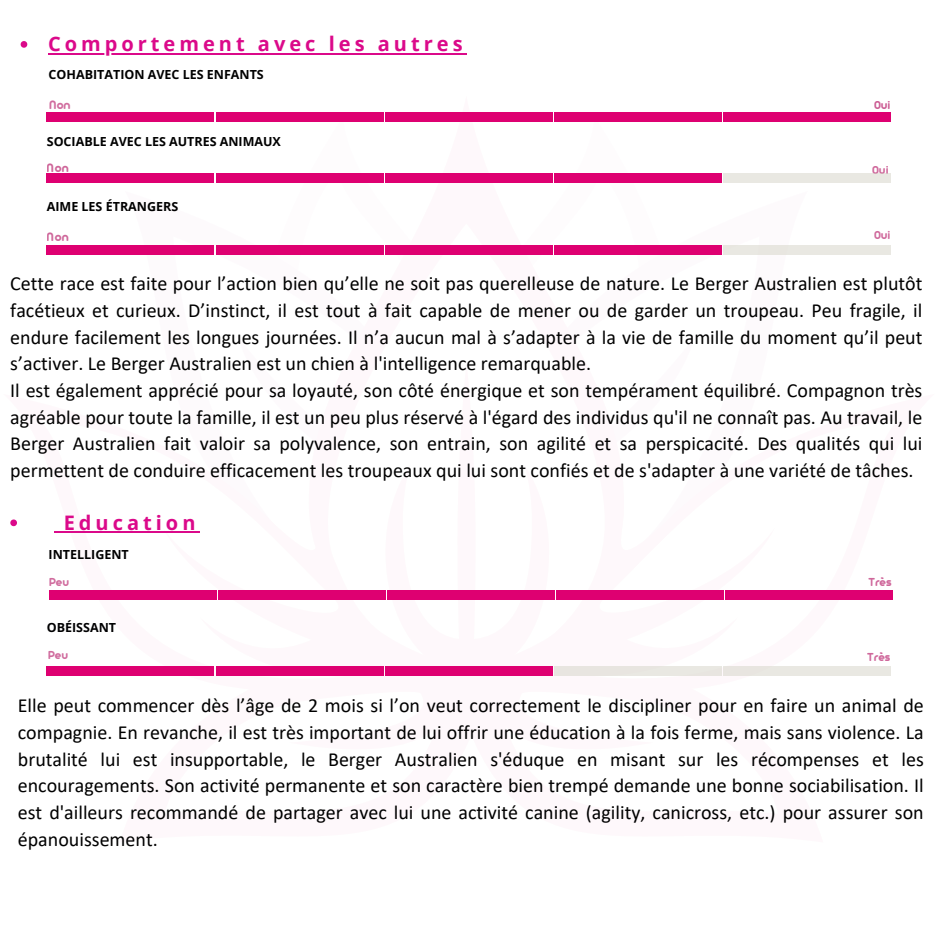
<style>
.page{position:relative;width:938px;height:938px;background:#fff}
.page>*{position:absolute;margin:0;border:0;box-sizing:border-box;transform-origin:0 0}
.t1{font:20px/26.8px "Calibri";color:#000}
.t2{font:700 20px "Open Sans";letter-spacing:.2em;color:#db098a}
.t3{font:700 13.25px "Arista Pro";color:#b71c69}
.t4{font:700 12.5px "Open Sans";color:#000}
.t5{font:700 12.5px "Arista Pro";color:#b71c69}
.t6{font:700 12.5px "Open Sans";color:#000002}
</style>
<div class="page">
<div style="left:457px;top:361px;width:18px;height:358px;background:#fef8fb;border-radius:50%"></div>
<svg style="left:119px;top:667px;width:329px;height:9px"></svg>
<svg style="left:448px;top:667px;width:375px;height:9px"></svg>
<svg style="left:21px;top:41px;width:6px;height:7px"></svg>
<hr style="left:48px;top:53px;width:418px;height:1px;background:#db098a">
<svg style="left:10px;top:519px;width:7px;height:7px"></svg>
<svg style="left:55px;top:531px;width:9px;height:2px"></svg>
<hr style="left:64px;top:531px;width:135px;height:2px;background:#db098a">
<div style="left:47px;top:112px;width:167px;height:10px;background:#de0071"></div>
<div style="left:216px;top:112px;width:167px;height:10px;background:#de0071"></div>
<div style="left:385px;top:112px;width:167px;height:10px;background:#de0071"></div>
<div style="left:554px;top:112px;width:167px;height:10px;background:#de0071"></div>
<div style="left:723px;top:112px;width:167px;height:10px;background:#de0071"></div>
<div style="left:47px;top:174px;width:167px;height:9px;background:#de0071"></div>
<div style="left:216px;top:174px;width:167px;height:9px;background:#de0071"></div>
<div style="left:385px;top:174px;width:167px;height:9px;background:#de0071"></div>
<div style="left:47px;top:245px;width:167px;height:10px;background:#de0071"></div>
<div style="left:216px;top:245px;width:167px;height:10px;background:#de0071"></div>
<div style="left:385px;top:245px;width:167px;height:10px;background:#de0071"></div>
<div style="left:554px;top:245px;width:167px;height:10px;background:#de0071"></div>
<div style="left:49px;top:590px;width:167px;height:10px;background:#de0071"></div>
<div style="left:387px;top:590px;width:167px;height:10px;background:#de0071"></div>
<div style="left:218px;top:590px;width:167px;height:10px;background:#de0071"></div>
<div style="left:556px;top:590px;width:167px;height:10px;background:#de0071"></div>
<div style="left:725px;top:590px;width:167px;height:10px;background:#de0071"></div>
<div style="left:47px;top:665px;width:167px;height:10px;background:#de0071"></div>
<div style="left:216px;top:665px;width:167px;height:10px;background:#de0071"></div>
<div style="left:385px;top:665px;width:167px;height:10px;background:#de0071"></div>
<div style="left:554px;top:174px;width:167px;height:9px;background:#de0071"></div>
<div style="left:723px;top:174px;width:167px;height:9px;background:#e9e8e2"></div>
<div style="left:723px;top:245px;width:167px;height:10px;background:#e9e8e2"></div>
<div style="left:554px;top:665px;width:167px;height:10px;background:#e8e5e0"></div>
<div style="left:723px;top:665px;width:167px;height:10px;background:#e9e8e2"></div>
<p class="t2" style="left:48px;top:30px;width:416px">Comportement avec les autres</p>
<h2 class="t4" style="left:49px;top:66px;width:217px">COHABITATION AVEC LES ENFANTS</h2>
<p class="t3" style="left:49px;top:101px;width:24px">Non</p>
<p class="t5" style="left:873px;top:101px;width:19px">Oui</p>
<p class="t4" style="left:47px;top:133px;width:235px">SOCIABLE AVEC LES AUTRES ANIMAUX</p>
<p class="t3" style="left:47px;top:164px;width:24px">Non</p>
<p class="t5" style="left:871px;top:166px;width:19px">Oui</p>
<p class="t4" style="left:47px;top:198px;width:133px">AIME LES ÉTRANGERS</p>
<p class="t3" style="left:47px;top:232px;width:24px">Non</p>
<p class="t5" style="left:873px;top:231px;width:19px">Oui</p>
<h2 class="t1" style="left:10px;top:272px;width:913px">Cette race est faite pour l’action bien qu’elle ne soit pas querelleuse de nature. Le Berger Australien est plutôt facétieux et curieux. D’instinct, il est tout à fait capable de mener ou de garder un troupeau. Peu fragile, il endure facilement les longues journées. Il n’a aucun mal à s’adapter à la vie de famille du moment qu’il peut s’activer. Le Berger Australien est un chien à l'intelligence remarquable.<br>Il est également apprécié pour sa loyauté, son côté énergique et son tempérament équilibré. Compagnon très agréable pour toute la famille, il est un peu plus réservé à l'égard des individus qu'il ne connaît pas. Au travail, le Berger Australien fait valoir sa polyvalence, son entrain, son agilité et sa perspicacité. Des qualités qui lui permettent de conduire efficacement les troupeaux qui lui sont confiés et de s'adapter à une variété de tâches.</h2>
<h2 class="t2" style="left:64px;top:508px;width:133px">Education</h2>
<p class="t4" style="left:49px;top:546px;width:82px">INTELLIGENT</p>
<p class="t5" style="left:49px;top:577px;width:22px">Peu</p>
<p class="t5" style="left:868px;top:577px;width:25px">Très</p>
<p class="t6" style="left:47px;top:618px;width:71px">OBÉISSANT</p>
<p class="t5" style="left:48px;top:651px;width:22px">Peu</p>
<p class="t5" style="left:867px;top:652px;width:25px">Très</p>
<p class="t1" style="left:18px;top:694px;width:907px;text-align:justify">Elle peut commencer dès l’âge de 2 mois si l’on veut correctement le discipliner pour en faire un animal de compagnie. En revanche, il est très important de lui offrir une éducation à la fois ferme, mais sans violence. La brutalité lui est insupportable, le Berger Australien s'éduque en misant sur les récompenses et les encouragements. Son activité permanente et son caractère bien trempé demande une bonne sociabilisation. Il est d'ailleurs recommandé de partager avec lui une activité canine (agility, canicross, etc.) pour assurer son épanouissement.</p>
</div>
